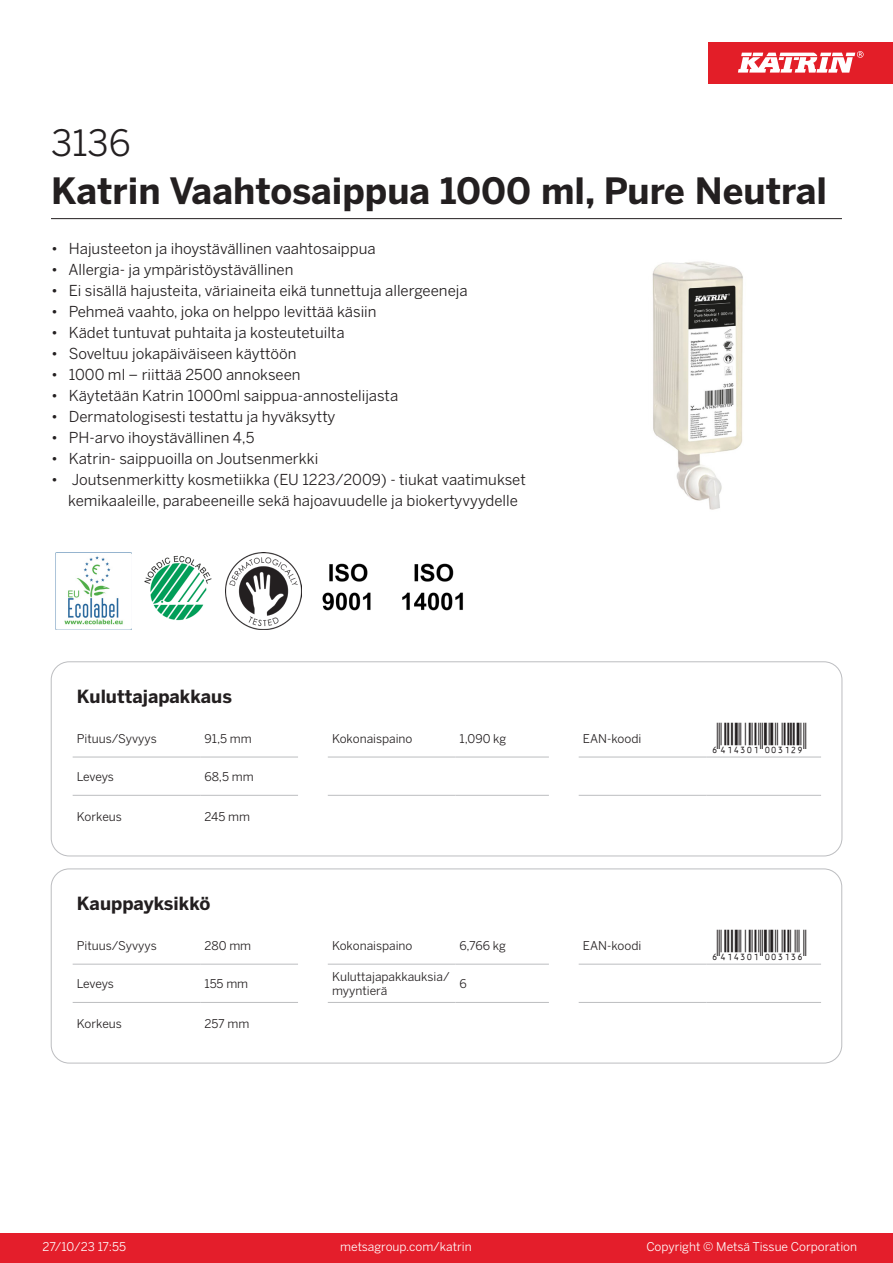
<style>
.page{position:relative;width:893px;height:1263px;background:#fff}
.page>*{position:absolute;margin:0;border:0;box-sizing:border-box;transform-origin:0 0}
.Product_Name{font:700 36px "Benton Sans";color:#231f20}
.External_material_co{font:36px "Benton Sans";color:#231f20}
.T_EAN{font:30px "Viisas EAN Matala";color:#231f20}
.T_TableHeader{font:700 18px "Benton Sans";color:#231f20}
.MarketingBullets{font:15px/21px "Benton Sans";color:#231f20}
.T_TableBody{font:12px/14.4px "Benton Sans";color:#231f20}
.t1{font:12px "Benton Sans";color:#fff}
</style>
<div class="page">
<div style="left:0;top:1233px;width:893px;height:30px;background:#e41e2b"></div>
<div style="left:708px;top:43px;width:185px;height:41px;background:#e31e28"></div>
<svg style="left:738px;top:51px;width:126px;height:22px"></svg>
<hr style="left:73px;top:757px;width:127px;height:1px;background:#bcbdc0">
<hr style="left:200px;top:757px;width:98px;height:1px;background:#bcbdc0">
<hr style="left:328px;top:757px;width:127px;height:1px;background:#bcbdc0">
<hr style="left:455px;top:757px;width:94px;height:1px;background:#bcbdc0">
<hr style="left:579px;top:757px;width:127px;height:1px;background:#bcbdc0">
<hr style="left:706px;top:757px;width:115px;height:1px;background:#bcbdc0">
<hr style="left:73px;top:795px;width:127px;height:1px;background:#bcbdc0">
<hr style="left:200px;top:795px;width:98px;height:1px;background:#bcbdc0">
<hr style="left:328px;top:795px;width:127px;height:1px;background:#bcbdc0">
<hr style="left:455px;top:795px;width:94px;height:1px;background:#bcbdc0">
<hr style="left:579px;top:795px;width:127px;height:1px;background:#bcbdc0">
<hr style="left:706px;top:795px;width:115px;height:1px;background:#bcbdc0">
<div style="left:51px;top:662px;width:791px;height:194px;border:1px solid #bcbdc0;border-radius:18px"></div>
<hr style="left:73px;top:964px;width:127px;height:1px;background:#bcbdc0">
<hr style="left:200px;top:964px;width:98px;height:1px;background:#bcbdc0">
<hr style="left:328px;top:964px;width:127px;height:1px;background:#bcbdc0">
<hr style="left:455px;top:964px;width:94px;height:1px;background:#bcbdc0">
<hr style="left:579px;top:964px;width:127px;height:1px;background:#bcbdc0">
<hr style="left:706px;top:964px;width:115px;height:1px;background:#bcbdc0">
<hr style="left:73px;top:1002px;width:127px;height:1px;background:#bcbdc0">
<hr style="left:200px;top:1002px;width:98px;height:1px;background:#bcbdc0">
<hr style="left:328px;top:1002px;width:127px;height:1px;background:#bcbdc0">
<hr style="left:455px;top:1002px;width:94px;height:1px;background:#bcbdc0">
<hr style="left:579px;top:1002px;width:127px;height:1px;background:#bcbdc0">
<hr style="left:706px;top:1002px;width:115px;height:1px;background:#bcbdc0">
<div style="left:51px;top:869px;width:791px;height:194px;border:1px solid #bcbdc0;border-radius:18px"></div>
<img style="left:652px;top:261px;width:91px;height:249px">
<img style="left:55px;top:553px;width:77px;height:76px">
<img style="left:144px;top:555px;width:68px;height:66px">
<img style="left:225px;top:553px;width:77px;height:76px">
<img style="left:322px;top:563px;width:49px;height:48px">
<img style="left:402px;top:563px;width:61px;height:48px">
<hr style="left:51px;top:218px;width:791px;height:1px;background:#231f20">
<p class="External_material_co" style="left:51px;top:121px;width:81px">3136</p>
<p class="Product_Name" style="left:51px;top:168px;width:777px">Katrin Vaahtosaippua 1000 ml, Pure Neutral</p>
<p class="MarketingBullets" style="left:51px;top:238px;width:326px">• Hajusteeton ja ihoystävällinen vaahtosaippua</p>
<p class="MarketingBullets" style="left:51px;top:259px;width:244px">• Allergia- ja ympäristöystävällinen</p>
<p class="MarketingBullets" style="left:51px;top:280px;width:418px">• Ei sisällä hajusteita, väriaineita eikä tunnettuja allergeeneja</p>
<p class="MarketingBullets" style="left:51px;top:301px;width:327px">• Pehmeä vaahto, joka on helppo levittää käsiin</p>
<p class="MarketingBullets" style="left:51px;top:322px;width:295px">• Kädet tuntuvat puhtaita ja kosteutetuilta</p>
<p class="MarketingBullets" style="left:51px;top:343px;width:247px">• Soveltuu jokapäiväiseen käyttöön</p>
<p class="MarketingBullets" style="left:51px;top:364px;width:251px">• 1000 ml – riittää 2500 annokseen</p>
<p class="MarketingBullets" style="left:51px;top:385px;width:349px">• Käytetään Katrin 1000ml saippua-annostelijasta</p>
<p class="MarketingBullets" style="left:51px;top:406px;width:286px">• Dermatologisesti testattu ja hyväksytty</p>
<p class="MarketingBullets" style="left:51px;top:427px;width:205px">• PH-arvo ihoystävällinen 4,5</p>
<p class="MarketingBullets" style="left:51px;top:448px;width:269px">• Katrin- saippuoilla on Joutsenmerkki</p>
<p class="MarketingBullets" style="left:68px;top:469px;width:459px;text-indent:-17px">• Joutsenmerkitty kosmetiikka (EU 1223/2009) - tiukat vaatimukset kemikaaleille, parabeeneille sekä hajoavuudelle ja biokertyvyydelle</p>
<p class="T_TableHeader" style="left:77px;top:685px;width:157px">Kuluttajapakkaus</p>
<p class="T_TableBody" style="left:77px;top:731px;width:81px">Pituus/Syvyys</p>
<p class="T_TableBody" style="left:204px;top:731px;width:49px">91,5 mm</p>
<p class="T_TableBody" style="left:332px;top:731px;width:82px">Kokonaispaino</p>
<p class="T_TableBody" style="left:460px;top:731px;width:48px">1,090 kg</p>
<p class="T_TableBody" style="left:583px;top:731px;width:60px">EAN-koodi</p>
<p class="T_EAN" style="left:710px;top:722px;width:97px">*6414301003129*</p>
<p class="T_TableBody" style="left:77px;top:769px;width:39px">Leveys</p>
<p class="T_TableBody" style="left:204px;top:769px;width:51px">68,5 mm</p>
<p class="T_TableBody" style="left:77px;top:810px;width:47px">Korkeus</p>
<p class="T_TableBody" style="left:204px;top:810px;width:47px">245 mm</p>
<p class="T_TableHeader" style="left:77px;top:892px;width:135px">Kauppayksikkö</p>
<p class="T_TableBody" style="left:77px;top:938px;width:81px">Pituus/Syvyys</p>
<p class="T_TableBody" style="left:204px;top:938px;width:48px">280 mm</p>
<p class="T_TableBody" style="left:332px;top:938px;width:82px">Kokonaispaino</p>
<p class="T_TableBody" style="left:460px;top:938px;width:48px">6,766 kg</p>
<p class="T_TableBody" style="left:583px;top:938px;width:60px">EAN-koodi</p>
<p class="T_EAN" style="left:710px;top:930px;width:97px">*6414301003136*</p>
<p class="T_TableBody" style="left:77px;top:976px;width:39px">Leveys</p>
<p class="T_TableBody" style="left:204px;top:976px;width:45px">155 mm</p>
<p class="T_TableBody" style="left:332px;top:969px;width:119px">Kuluttajapakkauksia/ myyntierä</p>
<p class="T_TableBody" style="left:460px;top:976px;width:9px">6</p>
<p class="T_TableBody" style="left:77px;top:1017px;width:47px">Korkeus</p>
<p class="T_TableBody" style="left:204px;top:1017px;width:46px">257 mm</p>
<p class="t1" style="left:43px;top:1239px;width:85px">27/10/23 17:55</p>
<p class="t1" style="left:340px;top:1239px;width:133px">metsagroup.com/katrin</p>
<p class="t1" style="left:646px;top:1239px;width:212px">Copyright © Metsä Tissue Corporation</p>
</div>
